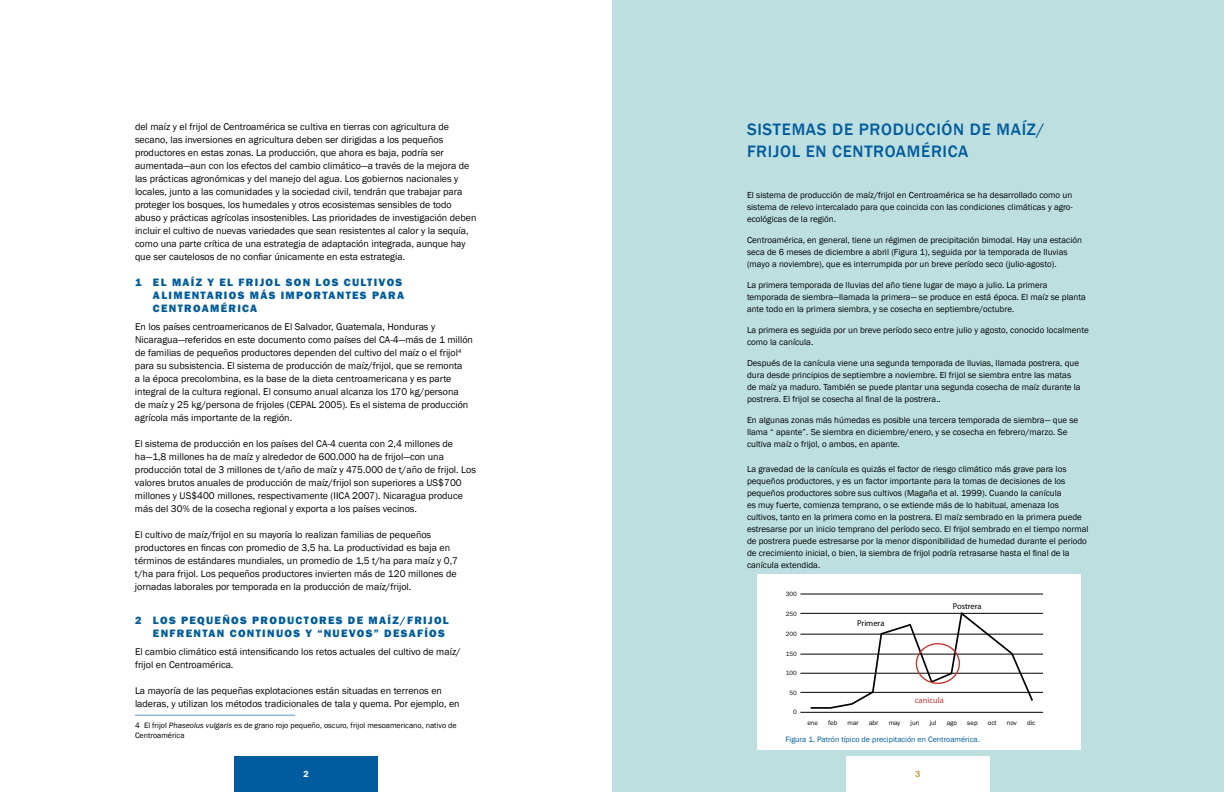
<style>
.page{position:relative;width:1224px;height:792px;background:#fff}
.page>*{position:absolute;margin:0;border:0;box-sizing:border-box;transform-origin:0 0}
.t1{font:500 17px "Franklin Gothic";letter-spacing:.04em;color:#005c9e}
.t2{font:800 11px/13px "Franklin Gothic";letter-spacing:.12em;color:#005c9e}
.t3{font:10px/13px "Franklin Gothic";color:#000}
.t4{font:9px/12px "Franklin Gothic";color:#000}
.t5{font:600 9px "Franklin Gothic";color:#fff}
.t6{font:600 9px "Franklin Gothic";color:#cb9731}
.t7{font:8.5px "Myriad Pro";color:#000}
.t8{font:8.5px "Myriad Pro";color:#cb3433}
.t9{font:8px/10px "Franklin Gothic";color:#000}
.t10{font:8px "Franklin Gothic";color:#005c9e}
.t11{font:6.8px "Franklin Gothic";color:#000}
.t12{font:6.4px "Franklin Gothic";color:#000}
.s1{font-style:italic}
</style>
<div class="page">
<div style="left:612px;top:0;width:612px;height:792px;background:#bddfe0"></div>
<div style="left:234px;top:756px;width:144px;height:36px;background:#005c9e"></div>
<hr style="left:135px;top:715px;width:160px;height:1px;background:#00539b">
<div style="left:846px;top:756px;width:144px;height:36px;background:#fff"></div>
<div style="left:757px;top:574px;width:324px;height:175px;background:#fff"></div>
<hr style="left:800px;top:712px;width:243px;height:1px;background:#000">
<hr style="left:800px;top:692px;width:243px;height:1px;background:#000">
<hr style="left:800px;top:673px;width:243px;height:1px;background:#000">
<hr style="left:800px;top:654px;width:243px;height:1px;background:#000">
<hr style="left:800px;top:634px;width:243px;height:1px;background:#000">
<hr style="left:800px;top:613px;width:243px;height:1px;background:#000">
<hr style="left:800px;top:594px;width:243px;height:1px;background:#000">
<svg style="left:809px;top:612px;width:226px;height:97px"></svg>
<div style="left:916px;top:643px;width:44px;height:41px;border:1px solid #cb3433;border-radius:50%"></div>
<p class="t3" style="left:135px;top:121px;width:343px">del maíz y el frijol de Centroamérica se cultiva en tierras con agricultura de secano, las inversiones en agricultura deben ser dirigidas a los pequeños productores en estas zonas. La producción, que ahora es baja, podría ser aumentada―aun con los efectos del cambio climático―a través de la mejora de las prácticas agronómicas y del manejo del agua. Los gobiernos nacionales y locales, junto a las comunidades y la sociedad civil, tendrán que trabajar para proteger los bosques, los humedales y otros ecosistemas sensibles de todo abuso y prácticas agrícolas insostenibles. Las prioridades de investigación deben incluir el cultivo de nuevas variedades que sean resistentes al calor y la sequía, como una parte crítica de una estrategia de adaptación integrada, aunque hay que ser cautelosos de no confiar únicamente en esta estrategia.</p>
<p class="t2" style="left:135px;top:276px;width:269px">1 EL MAÍZ Y EL FRIJOL SON LOS CULTIVOS</p>
<p class="t2" style="left:153px;top:289px;width:253px">ALIMENTARIOS MÁS IMPORTANTES PARA</p>
<p class="t2" style="left:135px;top:302px;width:12px">CE</p>
<p class="t2" style="left:169px;top:302px;width:90px">NTROAMÉRICA</p>
<p class="t3" style="left:135px;top:321px;width:340px">En los países centroamericanos de El Salvador, Guatemala, Honduras y Nicaragua―referidos en este documento como países del CA-4―más de 1 millón de familias de pequeños productores dependen del cultivo del maíz o el frijol<sup>4 </sup>para su subsistencia. El sistema de producción de maíz/frijol, que se remonta<br>a la época precolombina, es la base de la dieta centroamericana y es parte integral de la cultura regional. El consumo anual alcanza los 170 kg/persona<br>de maíz y 25 kg/persona de frijoles (CEPAL 2005). Es el sistema de producción agrícola más importante de la región.</p>
<p class="t3" style="left:135px;top:438px;width:343px">El sistema de producción en los países del CA-4 cuenta con 2,4 millones de ha―1,8 millones ha de maíz y alrededor de 600.000 ha de frijol―con una producción total de 3 millones de t/año de maíz y 475.000 de t/año de frijol. Los valores brutos anuales de producción de maíz/frijol son superiores a US$700 millones y US$400 millones, respectivamente (IICA 2007). Nicaragua produce más del 30% de la cosecha regional y exporta a los países vecinos.</p>
<p class="t3" style="left:135px;top:529px;width:325px">El cultivo de maíz/frijol en su mayoría lo realizan familias de pequeños productores en fincas con promedio de 3,5 ha. La productividad es baja en términos de estándares mundiales, un promedio de 1,5 t/ha para maíz y 0,7 t/ha para frijol. Los pequeños productores invierten más de 120 millones de jornadas laborales por temporada en la producción de maíz/frijol.</p>
<p class="t2" style="left:135px;top:614px;width:315px">2 LOS PEQUEÑOS PRODUCTORES DE MAÍZ/FRIJOL<br>ENFRENTAN CONTINUOS Y “NUEVOS” DESAFÍOS</p>
<p class="t3" style="left:135px;top:646px;width:327px">El cambio climático está intensificando los retos actuales del cultivo de maíz/ frijol en Centroamérica.</p>
<p class="t3" style="left:135px;top:685px;width:326px">La mayoría de las pequeñas explotaciones están situadas en terrenos en laderas, y utilizan los métodos tradicionales de tala y quema. Por ejemplo, en</p>
<p class="t9" style="left:135px;top:721px;width:323px">4 El frijol <span class="s1">Phaseolus vulgaris</span> es de grano rojo pequeño, oscuro, frijol mesoamericano, nativo de<br>Centroamérica</p>
<p class="t5" style="left:303px;top:768px;width:7px">2</p>
<h1 class="t1" style="left:747px;top:119px;width:22px">SISTEMAS</h1>
<h1 class="t1" style="left:832px;top:119px;width:38px">DE PRODUCCI</h1>
<h1 class="t1" style="left:942px;top:119px;width:105px">ÓNDE MAÍZ/</h1>
<h1 class="t1" style="left:747px;top:141px;width:108px">FRIJOL EN CENTROAM</h1>
<h1 class="t1" style="left:921px;top:141px;width:20px">ÉRICA</h1>
<p class="t4" style="left:747px;top:189px;width:327px;text-align:justify">El sistema de producción de maíz/frijol en Centroamérica se ha desarrollado como un sistema de relevo intercalado para que coincida con las condiciones climáticas y agro&shy;ecológicas de la región.</p>
<p class="t4" style="left:747px;top:234px;width:337px">Centroamérica, en general, tiene un régimen de precipitación bimodal. Hay una estación seca de 6 meses de diciembre a abril (Figura 1), seguida por la temporada de lluvias (mayo a noviembre), que es interrumpida por un breve período seco (julio-agosto).</p>
<p class="t4" style="left:747px;top:279px;width:340px">La primera temporada de lluvias del año tiene lugar de mayo a julio. La primera temporada de siembra―llamada la primera― se produce en está época. El maíz se planta ante todo en la primera siembra, y se cosecha en septiembre/octubre.</p>
<p class="t4" style="left:747px;top:324px;width:343px">La primera es seguida por un breve período seco entre julio y agosto, conocido localmente como la canícula.</p>
<p class="t4" style="left:747px;top:357px;width:335px">Después de la canícula viene una segunda temporada de lluvias, llamada postrera, que dura desde principios de septiembre a noviembre. El frijol se siembra entre las matas de maíz ya maduro. También se puede plantar una segunda cosecha de maíz durante la postrera. El frijol se cosecha al final de la postrera..</p>
<p class="t4" style="left:747px;top:414px;width:333px">En algunas zonas más húmedas es posible una tercera temporada de siembra― que se llama “ apante”. Se siembra en diciembre/enero, y se cosecha en febrero/marzo. Se cultiva maíz o frijol, o ambos, en apante.</p>
<p class="t4" style="left:747px;top:463px;width:343px">La gravedad de la canícula es quizás el factor de riesgo climático más grave para los pequeños productores, y es un factor importante para la tomas de decisiones de los pequeños productores sobre sus cultivos (Magaña et al. 1999). Cuando la canícula<br>es muy fuerte, comienza temprano, o se extiende más de lo habitual, amenaza los cultivos, tanto en la primera como en la postrera. El maíz sembrado en la primera puede estresarse por un inicio temprano del período seco. El frijol sembrado en el tiempo normal de postrera puede estresarse por la menor disponibilidad de humedad durante el periodo de crecimiento inicial, o bien, la siembra de frijol podría retrasarse hasta el final de la canícula extendida.</p>
<p class="t12" style="left:786px;top:590px;width:13px">300</p>
<p class="t12" style="left:786px;top:609px;width:13px">250</p>
<p class="t12" style="left:786px;top:630px;width:13px">200</p>
<p class="t12" style="left:786px;top:650px;width:13px">150</p>
<p class="t12" style="left:786px;top:669px;width:12px">100</p>
<p class="t12" style="left:790px;top:688px;width:9px">50</p>
<p class="t12" style="left:793px;top:708px;width:5px">0</p>
<p class="t7" style="left:857px;top:618px;width:29px">Primera</p>
<p class="t7" style="left:953px;top:601px;width:30px">Postrera</p>
<p class="t8" style="left:915px;top:694px;width:31px">canicula</p>
<p class="t11" style="left:807px;top:719px;width:12px">ene</p>
<p class="t11" style="left:828px;top:719px;width:11px">feb</p>
<p class="t11" style="left:848px;top:719px;width:13px">mar</p>
<p class="t11" style="left:869px;top:719px;width:11px">abr</p>
<p class="t11" style="left:889px;top:719px;width:13px">may</p>
<p class="t11" style="left:911px;top:719px;width:10px">jun</p>
<p class="t11" style="left:930px;top:719px;width:8px">jul</p>
<p class="t11" style="left:947px;top:719px;width:12px">ago</p>
<p class="t11" style="left:967px;top:719px;width:12px">sep</p>
<p class="t11" style="left:988px;top:719px;width:10px">oct</p>
<p class="t11" style="left:1007px;top:719px;width:12px">nov</p>
<p class="t11" style="left:1027px;top:719px;width:10px">dic</p>
<p class="t10" style="left:785px;top:734px;width:196px">Figura 1. Patrón típico de precipitación en Centroamérica.</p>
<p class="t6" style="left:915px;top:769px;width:7px">3</p>
</div>
